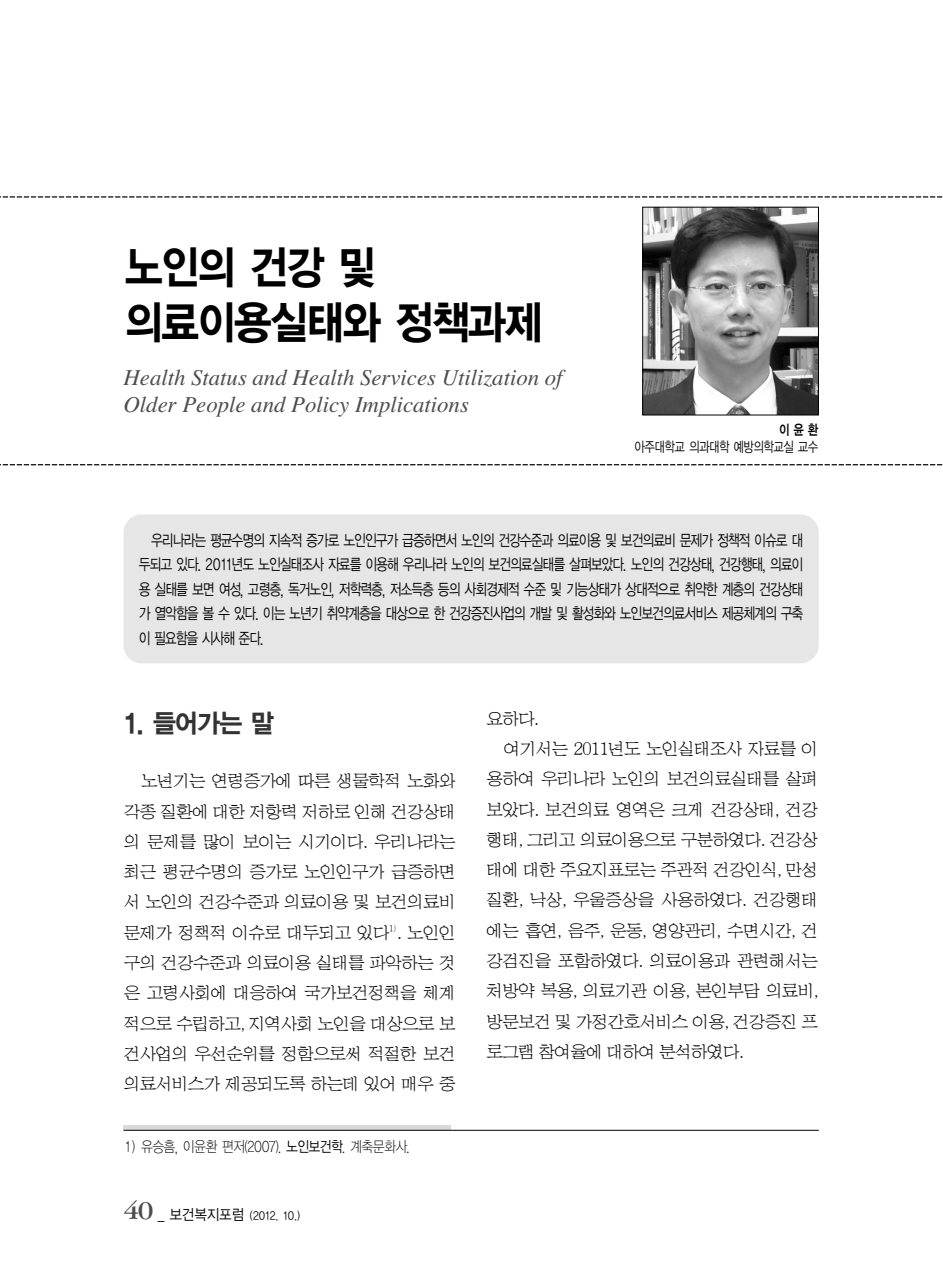
<style>
.page{position:relative;width:943px;height:1287px;background:#fff}
.page>*{position:absolute;margin:0;border:0;box-sizing:border-box;transform-origin:0 0}
.t1{font:45.5px/54.6px "YGO15";letter-spacing:-.115em;color:#000;scale:.9 1}
.t2{font:26.25px "YGO15";color:#333;scale:.95 1}
.t3{font:italic 22.75px/27.3px "Times";color:#4d4d4d}
.t4{font:17.5px/30.3px "HY Sin Mun Myeong Jo";letter-spacing:-.085em;color:#000;text-align:justify}
.t5{font:15.75px/24.5px "YGO12";letter-spacing:-.145em;color:#000;text-align:justify;scale:.8 1}
.t6{font:14.88px "YGO11";letter-spacing:-.105em;color:#000;scale:.85 1}
.t7{font:14px "YGO12";letter-spacing:-.11em;color:#000;scale:.8 1}
.t8{font:14px "YGO14";color:#000;scale:.8 1}
.t9{font:11.38px "YGO12";letter-spacing:-.045em;color:#000;scale:.9 1}
.s1{font-family:"YGO12"}
.s2{font-family:"Garamand SW";font-size:26.25px;color:#4d4d4d}
.s3{font-size:14.88px}
</style>
<div class="page">
<svg style="left:0;top:464px;width:942px;height:1px"></svg>
<svg style="left:0;top:196px;width:942px;height:2px"></svg>
<div style="left:123px;top:514px;width:695px;height:149px;background:#e6e6e6;border-radius:18px"></div>
<img style="left:644px;top:209px;width:172px;height:204px">
<div style="left:642px;top:207px;width:176px;height:208px;border:1px solid #000"></div>
<div style="left:123px;top:1125px;width:328px;height:5px;background:#d9d9d9"></div>
<hr style="left:123px;top:1130px;width:695px;height:1px;background:#000">
<h1 class="t1" style="left:123px;top:243px;width:468px">노인의 건강 및 의료이용실태와 정책과제</h1>
<h3 class="t3" style="left:123px;top:366px;width:440px">Health Status and Health Services Utilization of<br>Older People and Policy Implications</h3>
<p class="t8" style="left:778px;top:423px;width:52px">이윤환</p>
<p class="t7" style="left:634px;top:441px;width:232px">아주대학교 의과대학 예방의학교실 교수</p>
<p class="t5" style="left:138px;top:529px;width:832px;text-indent:12px">우리나라는 평균수명의 지속적 증가로 노인인구가 급증하면서 노인의 건강수준과 의료이용 및 보건의료비 문제가 정책적 이슈로 대 두되고 있다. 2011년도 노인실태조사 자료를 이용해 우리나라 노인의 보건의료실태를 살펴보았다. 노인의 건강상태, 건강행태, 의료이 용 실태를 보면 여성, 고령층, 독거노인, 저학력층, 저소득층 등의 사회경제적 수준 및 기능상태가 상대적으로 취약한 계층의 건강상태 가 열악함을 볼 수 있다. 이는 노년기 취약계층을 대상으로 한 건강증진사업의 개발 및 활성화와 노인보건의료서비스 제공체계의 구축 이 필요함을 시사해 준다.</p>
<h2 class="t2" style="left:123px;top:712px;width:161px">1. 들어가는 말</h2>
<p class="t4" style="left:123px;top:767px;width:334px;text-indent:17px">노년기는 연령증가에 따른 생물학적 노화와 각종 질환에 대한 저항력 저하로 인해 건강상태 의 문제를 많이 보이는 시기이다. 우리나라는 최근 평균수명의 증가로 노인인구가 급증하면 서 노인의 건강수준과 의료이용 및 보건의료비 문제가 정책적 이슈로 대두되고 있다<sup>1)</sup>. 노인인 구의 건강수준과 의료이용 실태를 파악하는 것 은 고령사회에 대응하여 국가보건정책을 체계 적으로 수립하고, 지역사회 노인을 대상으로 보 건사업의 우선순위를 정함으로써 적절한 보건 의료서비스가 제공되도록 하는데 있어 매우 중</p>
<p class="t6" style="left:125px;top:1140px;width:336px">1 ) 유승흠, 이윤환 편저(2007). <span class="s1">노인보건학</span>. 계축문화사.</p>
<p class="t9" style="left:123px;top:1210px;width:198px"><span class="s2">40</span> <span class="s3">_ 보건복지포럼</span> (2012. 10.)</p>
<p class="t4" style="left:486px;top:704px;width:55px">요하다.</p>
<p class="t4" style="left:503px;top:735px;width:317px">여기서는 2011년도 노인실태조사 자료를 이</p>
<p class="t4" style="left:486px;top:765px;width:334px">용하여 우리나라 노인의 보건의료실태를 살펴</p>
<p class="t4" style="left:486px;top:795px;width:334px">보았다. 보건의료 영역은 크게 건강상태, 건강</p>
<p class="t4" style="left:486px;top:825px;width:334px">행태, 그리고 의료이용으로 구분하였다. 건강상</p>
<p class="t4" style="left:486px;top:856px;width:334px">태에 대한 주요지표로는 주관적 건강인식, 만성</p>
<p class="t4" style="left:486px;top:886px;width:334px">질환, 낙상, 우울증상을 사용하였다. 건강행태</p>
<p class="t4" style="left:486px;top:916px;width:334px">에는 흡연, 음주, 운동, 영양관리, 수면시간, 건</p>
<p class="t4" style="left:486px;top:946px;width:334px">강검진을 포함하였다. 의료이용과 관련해서는</p>
<p class="t4" style="left:486px;top:977px;width:334px">처방약 복용, 의료기관 이용, 본인부담 의료비,</p>
<p class="t4" style="left:486px;top:1007px;width:334px">방문보건 및 가정간호서비스 이용, 건강증진 프</p>
<p class="t4" style="left:486px;top:1037px;width:259px">로그램 참여율에 대하여 분석하였다.</p>
</div>
